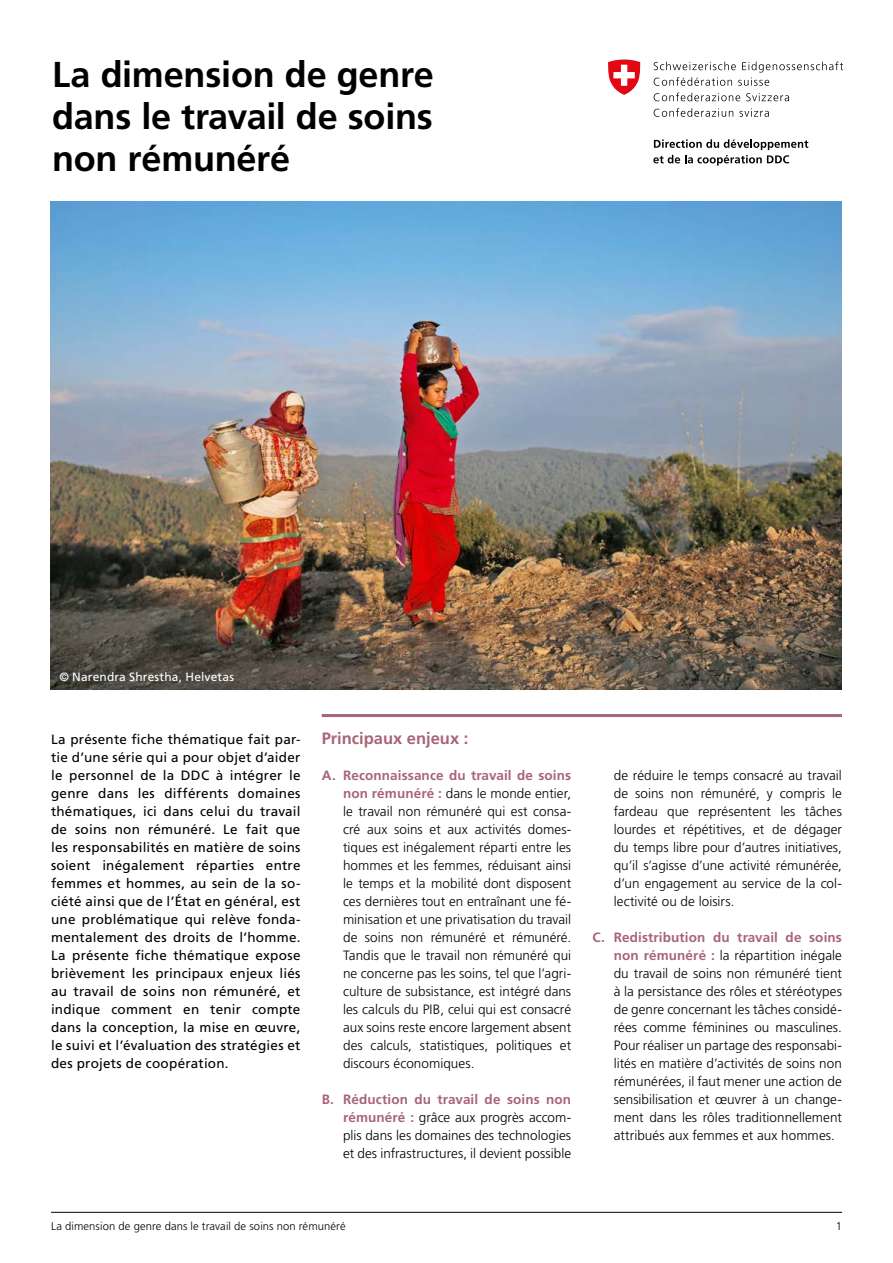
<style>
.page{position:relative;width:893px;height:1263px;background:#fff}
.page>*{position:absolute;margin:0;border:0;box-sizing:border-box;transform-origin:0 0}
.t1{font:700 36px/42px "Frutiger LT Pro";letter-spacing:-.005em;color:#000;text-align:justify}
.t2{font:700 16.5px "Frutiger LT Pro";color:#a86576}
.t3{font:300 13.5px/18px "Frutiger LT Pro";letter-spacing:.005em;color:#000;text-align:justify}
.t4{font:13.5px/18px "Frutiger LT Pro";letter-spacing:.015em;color:#000;text-align:justify}
.t5{font:12px "Frutiger LT Pro";letter-spacing:.01em;color:#fff}
.t6{font:300 11.25px "Frutiger LT Pro";letter-spacing:.01em;color:#000}
.s1{font-weight:700;color:#a86576}
</style>
<div class="page">
<hr style="left:51px;top:1212px;width:791px;height:1px;background:#000">
<svg style="left:654px;top:62px;width:189px;height:24px"></svg>
<svg style="left:654px;top:93px;width:86px;height:8px"></svg>
<svg style="left:746px;top:93px;width:43px;height:8px"></svg>
<svg style="left:654px;top:108px;width:79px;height:9px"></svg>
<svg style="left:739px;top:108px;width:30px;height:9px"></svg>
<svg style="left:653px;top:139px;width:155px;height:27px"></svg>
<svg style="left:608px;top:60px;width:32px;height:35px"></svg>
<hr style="left:322px;top:714px;width:520px;height:3px;background:#a86576">
<img style="left:51px;top:202px;width:791px;height:488px">
<h1 class="t1" style="left:52px;top:53px;width:383px">La dimension de genre dans le travail de soins non rémunéré</h1>
<p class="t5" style="left:59px;top:669px;width:176px">© Narendra Shrestha, Helvetas</p>
<p class="t4" style="left:51px;top:730px;width:251px">La présente fiche thématique fait par&shy;tie d’une série qui a pour objet d’aider le personnel de la DDC à intégrer le genre dans les différents domaines thématiques, ici dans celui du travail de soins non rémunéré. Le fait que les responsabilités en matière de soins soient inégalement réparties entre femmes et hommes, au sein de la so&shy;ciété ainsi que de l’État en général, est une problématique qui relève fonda&shy;mentalement des droits de l’homme.<br>La présente fiche thématique expose brièvement les principaux enjeux liés au travail de soins non rémunéré, et indique comment en tenir compte dans la conception, la mise en œuvre, le suivi et l’évaluation des stratégies et des projets de coopération.</p>
<p class="t2" style="left:322px;top:728px;width:148px">Principaux enjeux :</p>
<p class="t3" style="left:343px;top:766px;width:230px;text-indent:-21px"><span class="s1">A. Reconnaissance du travail de soins non rémunéré :</span> dans le monde entier, le travail non rémunéré qui est consa&shy;cré aux soins et aux activités domes&shy;tiques est inégalement réparti entre les hommes et les femmes, réduisant ainsi le temps et la mobilité dont disposent ces dernières tout en entraînant une fé&shy;minisation et une privatisation du travail de soins non rémunéré et rémunéré.<br>Tandis que le travail non rémunéré qui ne concerne pas les soins, tel que l’agri&shy;culture de subsistance, est intégré dans les calculs du PIB, celui qui est consacré aux soins reste encore largement absent des calculs, statistiques, politiques et discours économiques.</p>
<p class="t3" style="left:343px;top:1090px;width:230px;text-indent:-21px"><span class="s1">B. Réduction du travail de soins non rémunéré :</span> grâce aux progrès accom&shy;plis dans les domaines des technologies et des infrastructures, il devient possible</p>
<p class="t3" style="left:614px;top:766px;width:230px">de réduire le temps consacré au travail de soins non rémunéré, y compris le fardeau que représentent les tâches lourdes et répétitives, et de dégager du temps libre pour d’autres initiatives, qu’il s’agisse d’une activité rémunérée, d’un engagement au service de la col&shy;lectivité ou de loisirs.</p>
<p class="t3" style="left:614px;top:928px;width:230px;text-indent:-21px"><span class="s1">C. Redistribution du travail de soins non rémunéré :</span> la répartition inégale du travail de soins non rémunéré tient à la persistance des rôles et stéréotypes de genre concernant les tâches considé&shy;rées comme féminines ou masculines.<br>Pour réaliser un partage des responsabi&shy;lités en matière d’activités de soins non rémunérées, il faut mener une action de sensibilisation et œuvrer à un change&shy;ment dans les rôles traditionnellement attribués aux femmes et aux hommes.</p>
<p class="t6" style="left:51px;top:1219px;width:296px">La dimension de genre dans le travail de soins non rémunéré</p>
<p class="t6" style="left:836px;top:1219px;width:8px">1</p>
</div>
